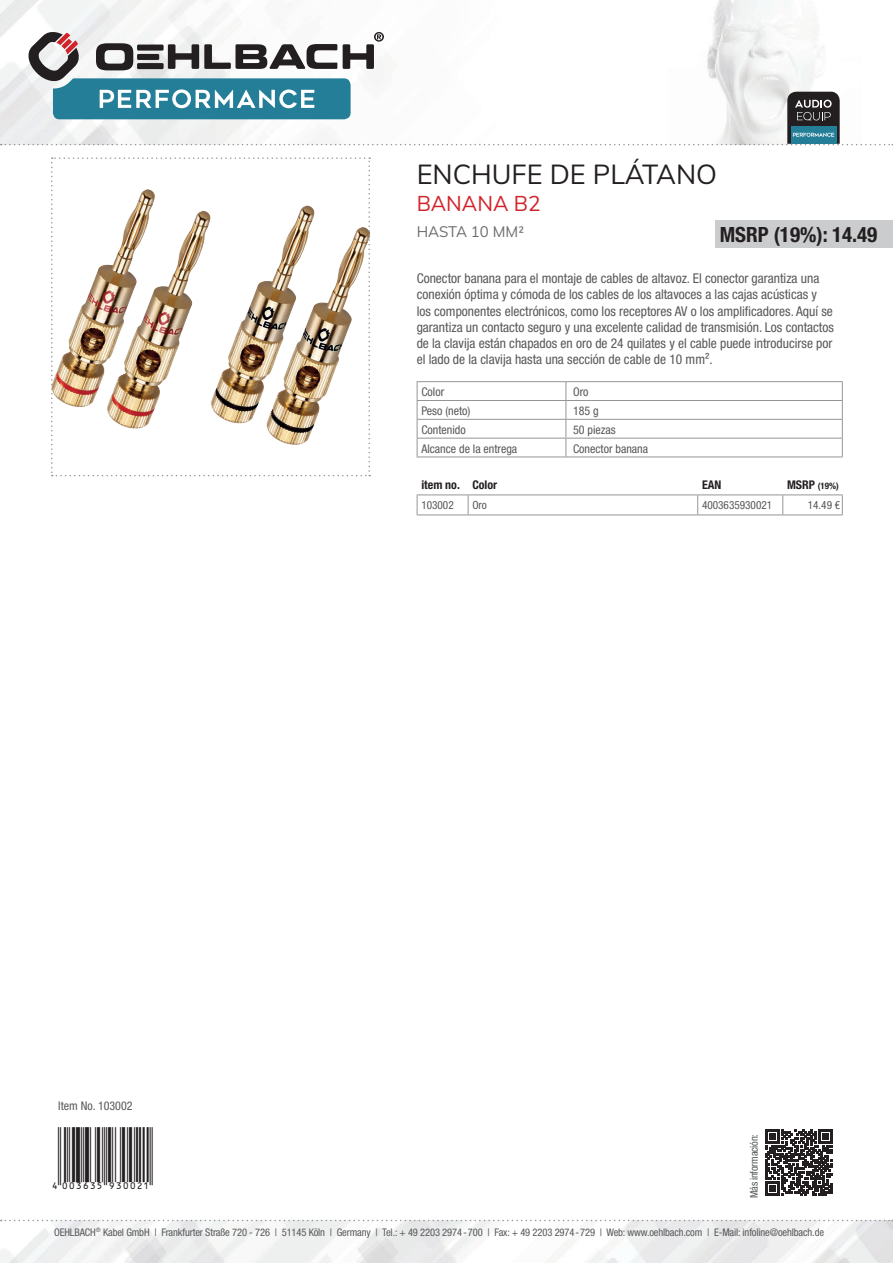
<style>
.page{position:relative;width:893px;height:1263px;background:#fff}
.page>*{position:absolute;margin:0;border:0;box-sizing:border-box;transform-origin:0 0}
.t1{font:27px "EAN";color:#231f20}
.t2{font:27px "Muli";color:#231f20}
.t3{font:700 condensed 21px "Helvetica Neue LTW1 G";color:#231f20}
.t4{font:21px "Muli";color:#d1232a}
.t5{font:15px "Muli";color:#6c6d70}
.t6{font:condensed 13.5px/16.2px "Helvetica Neue LTW1 G";color:#57585a}
.t7{font:condensed 12px "Helvetica Neue LTW1 G";color:#57585a}
.t8{font:700 condensed 12px "Helvetica Neue LTW1 G";color:#231f20}
.t9{font:condensed 11.25px "Helvetica Neue LTW1 G";color:#57585a}
.t10{font:condensed 10.5px "Helvetica Neue LTW1 G";letter-spacing:-.01em;color:#57585a}
.t11{font:700 condensed 9px "Helvetica Neue LTW1 G";color:#231f20}
.s1{font-size:12px}
</style>
<div class="page">
<img style="left:0;top:1220px;width:893px;height:43px">
<img style="left:0;top:0;width:818px;height:145px">
<svg style="left:1px;top:1220px;width:892px;height:1px"></svg>
<img style="left:51px;top:157px;width:319px;height:319px">
<svg style="left:766px;top:1129px;width:66px;height:67px"></svg>
<svg style="left:1px;top:31px;width:892px;height:114px"></svg>
<svg style="left:417px;top:495px;width:426px;height:20px"></svg>
<hr style="left:417px;top:515px;width:51px;height:1px;background:#939598">
<hr style="left:468px;top:515px;width:230px;height:1px;background:#939598">
<hr style="left:698px;top:515px;width:85px;height:1px;background:#939598">
<hr style="left:783px;top:515px;width:60px;height:1px;background:#939598">
<hr style="left:417px;top:494px;width:51px;height:1px;background:#939598">
<hr style="left:468px;top:494px;width:230px;height:1px;background:#939598">
<hr style="left:698px;top:494px;width:85px;height:1px;background:#939598">
<hr style="left:783px;top:494px;width:60px;height:1px;background:#939598">
<div style="left:715px;top:220px;width:178px;height:28px;background:#cbccce"></div>
<hr style="left:417px;top:381px;width:149px;height:1px;background:#939598">
<hr style="left:566px;top:381px;width:277px;height:1px;background:#939598">
<svg style="left:417px;top:382px;width:426px;height:75px"></svg>
<hr style="left:417px;top:457px;width:149px;height:1px;background:#939598">
<hr style="left:566px;top:457px;width:277px;height:1px;background:#939598">
<h1 class="t2" style="left:417px;top:155px;width:302px">ENCHUFE DE PLÁTANO</h1>
<h2 class="t4" style="left:417px;top:188px;width:126px">BANANA B2</h2>
<p class="t5" style="left:417px;top:221px;width:109px">HASTA 10 MM²</p>
<p class="t6" style="left:417px;top:270px;width:419px">Conector banana para el montaje de cables de altavoz. El conector garantiza una conexión óptima y cómoda de los cables de los altavoces a las cajas acústicas y los componentes electrónicos, como los receptores AV o los amplificadores. Aquí se garantiza un contacto seguro y una excelente calidad de transmisión. Los contactos de la clavija están chapados en oro de 24 quilates y el cable puede introducirse por el lado de la clavija hasta una sección de cable de 10 mm².</p>
<p class="t7" style="left:421px;top:385px;width:24px">Color</p>
<p class="t7" style="left:573px;top:385px;width:17px">Oro</p>
<p class="t7" style="left:421px;top:404px;width:51px">Peso (neto)</p>
<p class="t7" style="left:573px;top:404px;width:27px">185 g</p>
<p class="t7" style="left:421px;top:423px;width:46px">Contenido</p>
<p class="t7" style="left:573px;top:423px;width:44px">50 piezas</p>
<p class="t7" style="left:421px;top:441px;width:97px">Alcance de la entrega</p>
<p class="t7" style="left:573px;top:441px;width:77px">Conector banana</p>
<h2 class="t3" style="left:720px;top:222px;width:159px">MSRP (19%): 14.49</h2>
<p class="t8" style="left:421px;top:477px;width:77px">item no. Color</p>
<p class="t8" style="left:702px;top:477px;width:21px">EAN</p>
<p class="t11" style="left:787px;top:480px;width:53px"><span class="s1">MSRP</span> (19%)</p>
<p class="t9" style="left:421px;top:498px;width:34px">103002</p>
<p class="t9" style="left:472px;top:498px;width:16px">Oro</p>
<p class="t9" style="left:702px;top:498px;width:72px">4003635930021</p>
<p class="t9" style="left:808px;top:498px;width:34px">14.49 €</p>
<p class="t7" style="left:58px;top:1099px;width:76px">Item No. 103002</p>
<h1 class="t1" style="left:51px;top:1157px;width:103px">4":D=@GI#WQNNPO"</h1>
<p class="t10" style="left:748px;top:1198px;width:66px;rotate:-90deg">Más información:</p>
<p class="t10" style="left:54px;top:1226px;width:771px">OEHLBACH<sup>®</sup> Kabel GmbH | Frankfurter Straße 720 - 726 | 51145 Köln | Germany | Tel.: + 49 2203 2974-700 | Fax: + 49 2203 2974-729 | Web: www.oehlbach.com | E-Mail: infoline@oehlbach.de</p>
</div>
